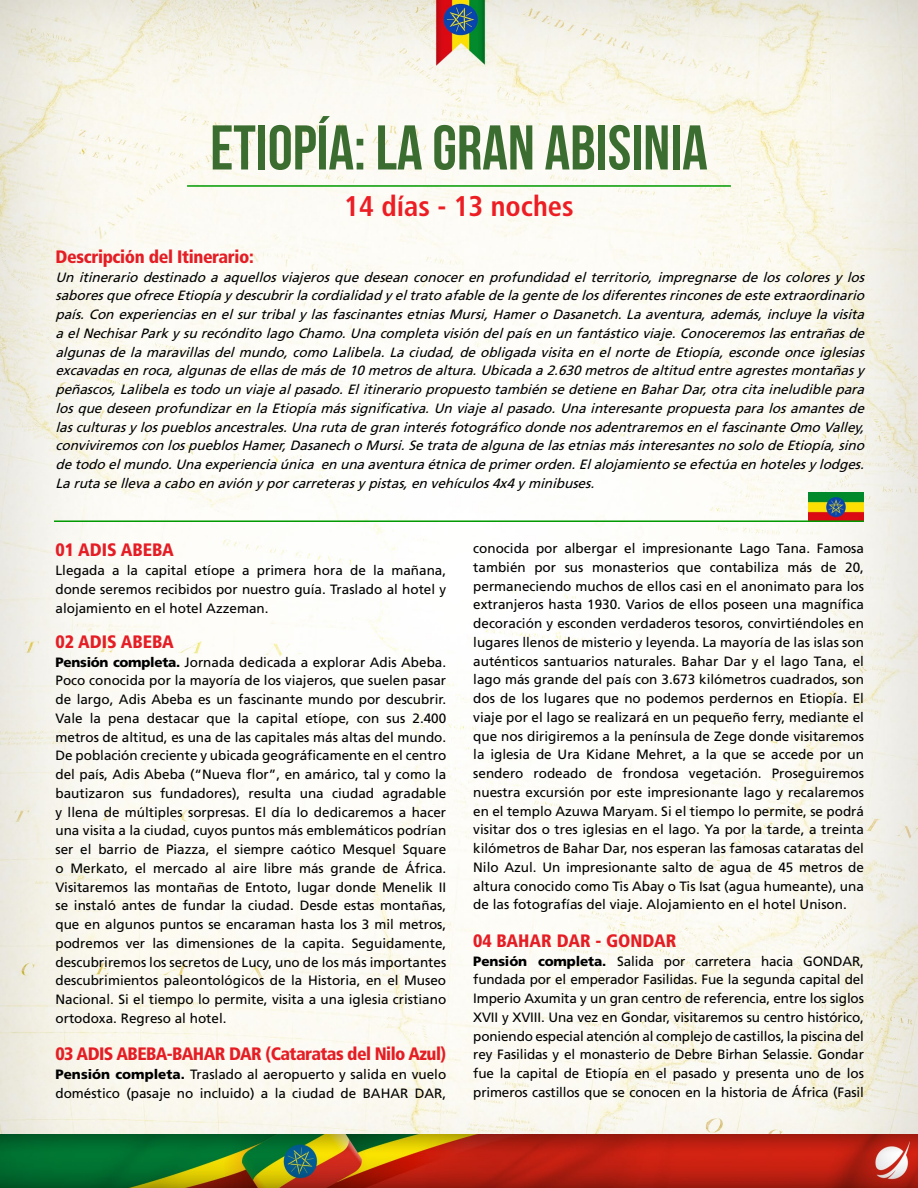
<style>
.page{position:relative;width:918px;height:1188px;background:#fff}
.page>*{position:absolute;margin:0;border:0;box-sizing:border-box;transform-origin:0 0}
.t1{font:63px "Bebas Neue";color:#3b6d30}
.t2{font:700 condensed 28.5px "Frutiger";color:#ed1d24}
.t3{font:900 condensed 18px "Frutiger";letter-spacing:-.02em;color:#e51d24}
.t4{font:900 condensed 18px "Frutiger";color:#e51d24}
.t5{font:13.5px/18.8px "Frutiger";color:#000;text-align:justify}
.t6{font:italic 13.5px/18.8px "Frutiger";color:#000}
.s1{font-weight:900}
</style>
<div class="page">
<img style="left:0;top:0;width:918px;height:1134px">
<img style="left:0;top:1134px;width:918px;height:54px">
<hr style="left:187px;top:185px;width:544px;height:2px;background:#009a00">
<img style="left:809px;top:492px;width:55px;height:28px">
<hr style="left:54px;top:520px;width:810px;height:2px;background:#009a00">
<h1 class="t1" style="left:210px;top:113px;width:499px">ETIOPÍA: LA GRAN ABISINIA</h1>
<h2 class="t2" style="left:344px;top:189px;width:231px">14 días - 13 noches</h2>
<h3 class="t3" style="left:56px;top:246px;width:200px">Descripción del Itinerario:</h3>
<p class="t6" style="left:55px;top:267px;width:814px">Un itinerario destinado a aquellos viajeros que desean conocer en profundidad el territorio, impregnarse de los colores y los saboresqueofreceEtiopíay descubrirlacordialidad y eltrato afabledelagentedelosdiferentesrinconesdeesteextraordinario país.Con experienciasen elsurtribaly lasfascinantesetniasMursi,Hamero Dasanetch.Laaventura,además,incluyelavisita aelNechisarParky su recóndito lago Chamo.Unacompletavisión delpaísen un fantástico viaje.Conoceremoslasentrañasde algunasdelamaravillasdelmundo,como Lalibela.Laciudad,deobligadavisitaen elnortedeEtiopía,escondeonceiglesias excavadasen roca,algunasdeellasdemásde10metrosdealtura.Ubicadaa2.630metrosdealtitud entreagrestesmontañasy peñascos,Lalibelaestodo un viajealpasado.Elitinerario propuesto también sedetieneen BaharDar,otracitaineludiblepara losquedeseen profundizaren laEtiopíamássignificativa.Un viajealpasado.Unainteresantepropuestaparalosamantesde lasculturasy lospueblosancestrales.Unarutadegran interésfotográfico dondenosadentraremosen elfascinanteOmo Valley, conviviremoscon lospueblosHamer,Dasanech o Mursi.Setratadealgunadelasetniasmásinteresantesno solo deEtiopía,sino detodo elmundo.Unaexperienciaúnica en unaaventuraétnicadeprimerorden.Elalojamiento seefectúaen hotelesy lodges.<br>Larutasellevaacabo en avión y porcarreterasy pistas,en vehículos4x4y minibuses.</p>
<h3 class="t4" style="left:56px;top:539px;width:120px">01 ADIS ABEBA</h3>
<p class="t5" style="left:56px;top:561px;width:392px">Llegada a la capital etíope a primera hora de la mañana, donde seremos recibidos por nuestro guía. Traslado al hotel y alojamiento en el hotel Azzeman.</p>
<h3 class="t4" style="left:56px;top:631px;width:120px">02 ADIS ABEBA</h3>
<p class="t5" style="left:56px;top:653px;width:392px"><span class="s1">Pensión completa.</span> Jornada dedicada a explorar Adis Abeba.<br>Poco conocida por la mayoría de los viajeros, que suelen pasar de largo, Adis Abeba es un fascinante mundo por descubrir.<br>Vale la pena destacar que la capital etíope, con sus 2.400 metros de altitud, es una de las capitales más altas del mundo.<br>De población creciente y ubicada geográficamente en el centro del país, Adis Abeba (“Nueva flor”, en amárico, tal y como la bautizaron sus fundadores), resulta una ciudad agradable y llena de múltiples sorpresas. El día lo dedicaremos a hacer una visita a la ciudad, cuyos puntos más emblemáticos podrían ser el barrio de Piazza, el siempre caótico Mesquel Square o Merkato, el mercado al aire libre más grande de África.<br>Visitaremos las montañas de Entoto, lugar donde Menelik II se instaló antes de fundar la ciudad. Desde estas montañas, que en algunos puntos se encaraman hasta los 3 mil metros, podremos ver las dimensiones de la capita. Seguidamente, descubriremos los secretos de Lucy, uno de los más importantes descubrimientos paleontológicos de la Historia, en el Museo Nacional. Si el tiempo lo permite, visita a una iglesia cristiano ortodoxa. Regreso al hotel.</p>
<h3 class="t3" style="left:56px;top:1043px;width:392px">03 ADIS ABEBA-BAHAR DAR (Cataratas del Nilo Azul)</h3>
<p class="t5" style="left:56px;top:1065px;width:392px"><span class="s1">Pensión completa.</span> Traslado al aeropuerto y salida en vuelo doméstico (pasaje no incluido) a la ciudad de BAHAR DAR,</p>
<p class="t5" style="left:473px;top:539px;width:392px">conocida por albergar el impresionante Lago Tana. Famosa también por sus monasterios que contabiliza más de 20, permaneciendo muchos de ellos casi en el anonimato para los extranjeros hasta 1930. Varios de ellos poseen una magnífica decoración y esconden verdaderos tesoros, convirtiéndoles en lugares llenos de misterio y leyenda. La mayoría de las islas son auténticos santuarios naturales. Bahar Dar y el lago Tana, el lago más grande del país con 3.673 kilómetros cuadrados, son dos de los lugares que no podemos perdernos en Etiopía. El viaje por el lago se realizará en un pequeño ferry, mediante el que nos dirigiremos a la península de Zege donde visitaremos la iglesia de Ura Kidane Mehret, a la que se accede por un sendero rodeado de frondosa vegetación. Proseguiremos nuestra excursión por este impresionante lago y recalaremos en el templo Azuwa Maryam. Si el tiempo lo permite, se podrá visitar dos o tres iglesias en el lago. Ya por la tarde, a treinta kilómetros de Bahar Dar, nos esperan las famosas cataratas del Nilo Azul. Un impresionante salto de agua de 45 metros de altura conocido como Tis Abay o Tis Isat (agua humeante), una de las fotografías del viaje. Alojamiento en el hotel Unison.</p>
<h3 class="t4" style="left:473px;top:930px;width:205px">04 BAHAR DAR - GONDAR</h3>
<p class="t5" style="left:473px;top:951px;width:392px"><span class="s1">Pensión completa.</span> Salida por carretera hacia GONDAR, fundada por el emperador Fasilidas. Fue la segunda capital del Imperio Axumita y un gran centro de referencia, entre los siglos XVII y XVIII. Una vez en Gondar, visitaremos su centro histórico, poniendo especial atención al complejo de castillos, la piscina del rey Fasilidas y el monasterio de Debre Birhan Selassie. Gondar fue la capital de Etiopía en el pasado y presenta uno de los primeros castillos que se conocen en la historia de África (Fasil</p>
</div>
